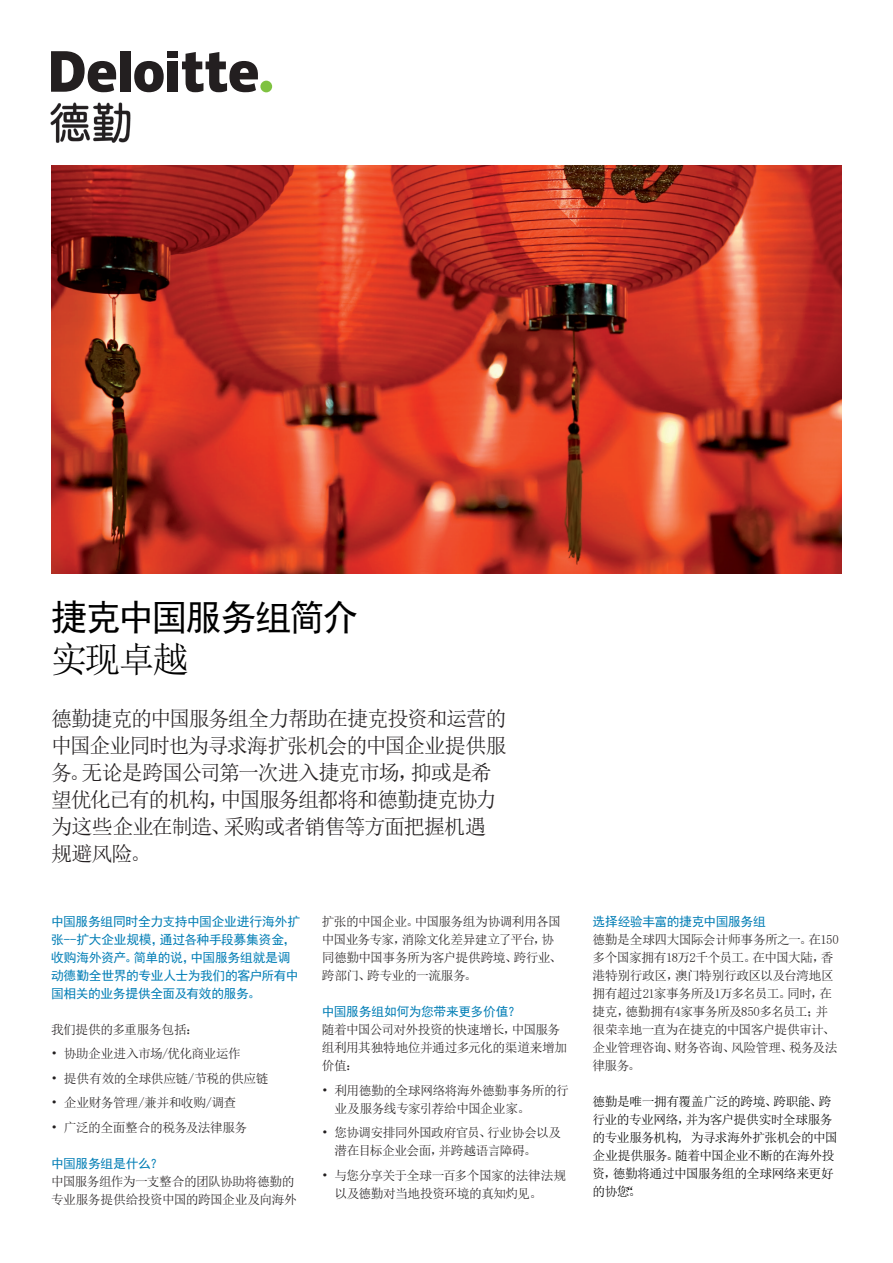
<style>
.page{position:relative;width:893px;height:1263px;background:#fff}
.page>*{position:absolute;margin:0;border:0;box-sizing:border-box;transform-origin:0 0}
.t1{font:36px "Sim Hei";letter-spacing:-.055em;color:#000}
.t2{font:36px "Sim Sun";color:#000}
.t3{font:21px/27px "Sim Sun";letter-spacing:-.055em;color:#231f20}
.t4{font:12.75px/18px "Sim Sun";letter-spacing:-.04em;color:#231f20}
.t5{font:12.75px/18px "Sim Hei";letter-spacing:-.025em;color:#007db5}
.t6{font:12.75px/18px "N Sim Sun";letter-spacing:-.035em;color:#000}
</style>
<div class="page">
<div style="left:260px;top:81px;width:12px;height:11px;background:#7fc241;border-radius:50%"></div>
<div style="left:120px;top:51px;width:10px;height:41px;background:#231f20"></div>
<svg style="left:134px;top:61px;width:30px;height:31px"></svg>
<div style="left:168px;top:61px;width:10px;height:31px;background:#231f20"></div>
<div style="left:168px;top:51px;width:10px;height:7px;background:#231f20"></div>
<svg style="left:182px;top:52px;width:76px;height:40px"></svg>
<svg style="left:51px;top:51px;width:65px;height:41px"></svg>
<img style="left:50px;top:102px;width:81px;height:41px">
<img style="left:51px;top:165px;width:791px;height:408px">
<h1 class="t1" style="left:51px;top:599px;width:309px">捷克中国服务组简介</h1>
<h1 class="t2" style="left:51px;top:641px;width:139px">实现卓越</h1>
<h2 class="t3" style="left:51px;top:705px;width:457px">德勤捷克的中国服务组全力帮助在捷克投资和运营的中国企业同时也为寻求海扩张机会的中国企业提供服务。无论是跨国公司第一次进入捷克市场，抑或是希望优化已有的机构，中国服务组都将和德勤捷克协力为这些企业在制造、采购或者销售等方面把握机遇规避风险。</h2>
<p class="t5" style="left:51px;top:912px;width:251px">中国服务组同时全力支持中国企业进行海外扩张--扩大企业规模，通过各种手段募集资金，收购海外资产。简单的说，中国服务组就是调动德勤全世界的专业人士为我们的客户所有中国相关的业务提供全面及有效的服务。</p>
<p class="t4" style="left:51px;top:1020px;width:149px">我们提供的多重服务包括：</p>
<p class="t4" style="left:51px;top:1045px;width:191px">• 协助企业进入市场/优化商业运作</p>
<p class="t4" style="left:51px;top:1069px;width:219px">• 提供有效的全球供应链/节税的供应链</p>
<p class="t4" style="left:51px;top:1094px;width:187px">• 企业财务管理/兼并和收购/调查</p>
<p class="t4" style="left:51px;top:1118px;width:198px">• 广泛的全面整合的税务及法律服务</p>
<p class="t5" style="left:51px;top:1154px;width:113px">中国服务组是什么？</p>
<p class="t4" style="left:51px;top:1172px;width:247px">中国服务组作为一支整合的团队协助将德勤的专业服务提供给投资中国的跨国企业及向海外</p>
<p class="t4" style="left:322px;top:913px;width:242px">扩张的中国企业。中国服务组为协调利用各国中国业务专家，消除文化差异建立了平台，协同德勤中国事务所为客户提供跨境、跨行业、跨部门、跨专业的一流服务。</p>
<p class="t5" style="left:322px;top:1003px;width:200px">中国服务组如何为您带来更多价值？</p>
<p class="t4" style="left:322px;top:1021px;width:247px">随着中国公司对外投资的快速增长，中国服务组利用其独特地位并通过多元化的渠道来增加价值：</p>
<p class="t4" style="left:334px;top:1081px;width:236px;text-indent:-13px">• 利用德勤的全球网络将海外德勤事务所的行业及服务线专家引荐给中国企业家。</p>
<p class="t4" style="left:334px;top:1124px;width:228px;text-indent:-13px">• 您协调安排同外国政府官员、行业协会以及潜在目标企业会面，并跨越语言障碍。</p>
<p class="t4" style="left:334px;top:1166px;width:233px;text-indent:-13px">• 与您分享关于全球一百多个国家的法律法规以及德勤对当地投资环境的真知灼见。</p>
<p class="t5" style="left:592px;top:913px;width:175px">选择经验丰富的捷克中国服务组</p>
<p class="t4" style="left:592px;top:930px;width:248px">德勤是全球四大国际会计师事务所之一。在150多个国家拥有18万2千个员工。在中国大陆，香港特别行政区，澳门特别行政区以及台湾地区拥有超过21家事务所及1万多名员工。同时，在捷克，德勤拥有4家事务所及850多名员工；并很荣幸地一直为在捷克的中国客户提供审计、企业管理咨询、财务咨询、风险管理、税务及法律服务。</p>
<p class="t6" style="left:592px;top:1092px;width:247px">德勤是唯一拥有覆盖广泛的跨境、跨职能、跨行业的专业网络，并为客户提供实时全球服务的专业服务机构, 为寻求海外扩张机会的中国企业提供服务。随着中国企业不断的在海外投资，德勤将通过中国服务组的全球网络来更好的协您。“</p>
</div>
